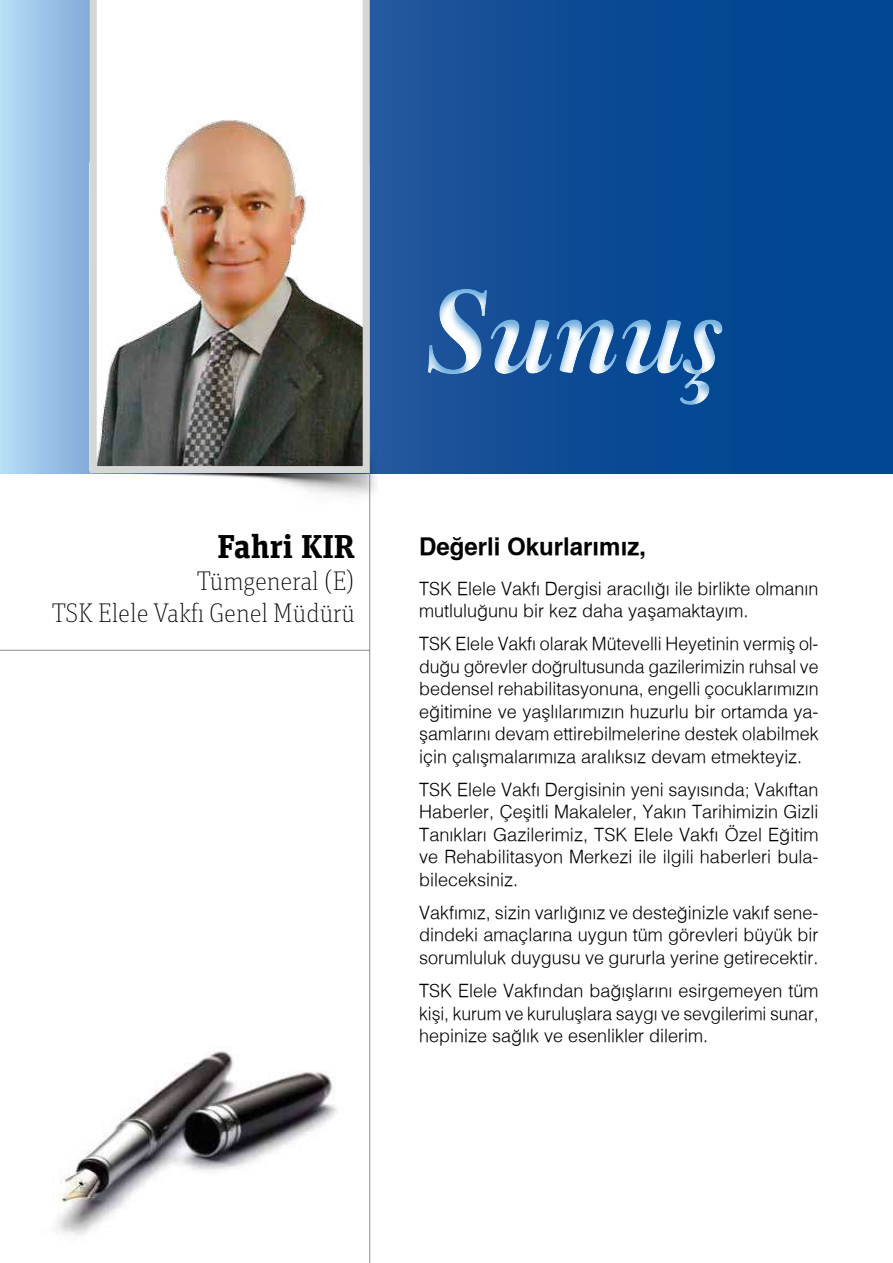
<style>
.page{position:relative;width:893px;height:1263px;background:#fff}
.page>*{position:absolute;margin:0;border:0;box-sizing:border-box;transform-origin:0 0}
.t1{font:italic 700 114px "Baskerville 120 Pro";color:#fff}
.t2{font:700 33px "Unit Slab Pro";color:#000}
.t3{font:100 27px/32.4px "Unit Slab Pro";color:#000;text-align:right}
.t4{font:24px "Helvetica X Bold";color:#000}
.t5{font:18px/22.5px "Helvetica X Light";color:#000;text-align:justify}
</style>
<div class="page">
<img style="left:55px;top:1051px;width:282px;height:185px">
<svg style="left:0;top:0;width:893px;height:473px;background:#2a64a6"></svg>
<div style="left:390px;top:261px;width:500px;height:155px;background:#0070c4;opacity:.55"></div>
<img style="left:90px;top:144px;width:304px;height:364px">
<svg style="left:90px;top:0;width:280px;height:473px"></svg>
<hr style="left:369px;top:473px;width:1px;height:790px;background:#8c8c8b">
<hr style="left:0;top:650px;width:370px;height:1px;background:#8c8c8b">
<h2 class="t2" style="left:218px;top:522px;width:139px">Fahri KIR</h2>
<h3 class="t3" style="left:52px;top:564px;width:304px">Tümgeneral (E)<br>TSK Elele Vakfı Genel Müdürü</h3>
<h1 class="t1" style="left:425px;top:261px;width:299px">Sunuş</h1>
<h3 class="t4" style="left:419px;top:530px;width:228px">Değerli Okurlarımız,</h3>
<p class="t5" style="left:419px;top:576px;width:401px">TSK Elele Vakfı Dergisi aracılığı ile birlikte olmanın mutluluğunu bir kez daha yaşamaktayım.</p>
<p class="t5" style="left:419px;top:632px;width:401px">TSK Elele Vakfı olarak Mütevelli Heyetinin vermiş ol&shy;duğu görevler doğrultusunda gazilerimizin ruhsal ve bedensel rehabilitasyonuna, engelli çocuklarımızın eğitimine ve yaşlılarımızın huzurlu bir ortamda ya&shy;şamlarını devam ettirebilmelerine destek olabilmek için çalışmalarımıza aralıksız devam etmekteyiz.</p>
<p class="t5" style="left:419px;top:778px;width:401px">TSK Elele Vakfı Dergisinin yeni sayısında; Vakıftan Haberler, Çeşitli Makaleler, Yakın Tarihimizin Gizli Tanıkları Gazilerimiz, TSK Elele Vakfı Özel Eğitim ve Rehabilitasyon Merkezi ile ilgili haberleri bula&shy;bileceksiniz.</p>
<p class="t5" style="left:419px;top:901px;width:401px">Vakfımız, sizin varlığınız ve desteğinizle vakıf sene&shy;dindeki amaçlarına uygun tüm görevleri büyük bir sorumluluk duygusu ve gururla yerine getirecektir.</p>
<p class="t5" style="left:419px;top:979px;width:401px">TSK Elele Vakfından bağışlarını esirgemeyen tüm kişi, kurum ve kuruluşlara saygı ve sevgilerimi sunar, hepinize sağlık ve esenlikler dilerim.</p>
</div>
